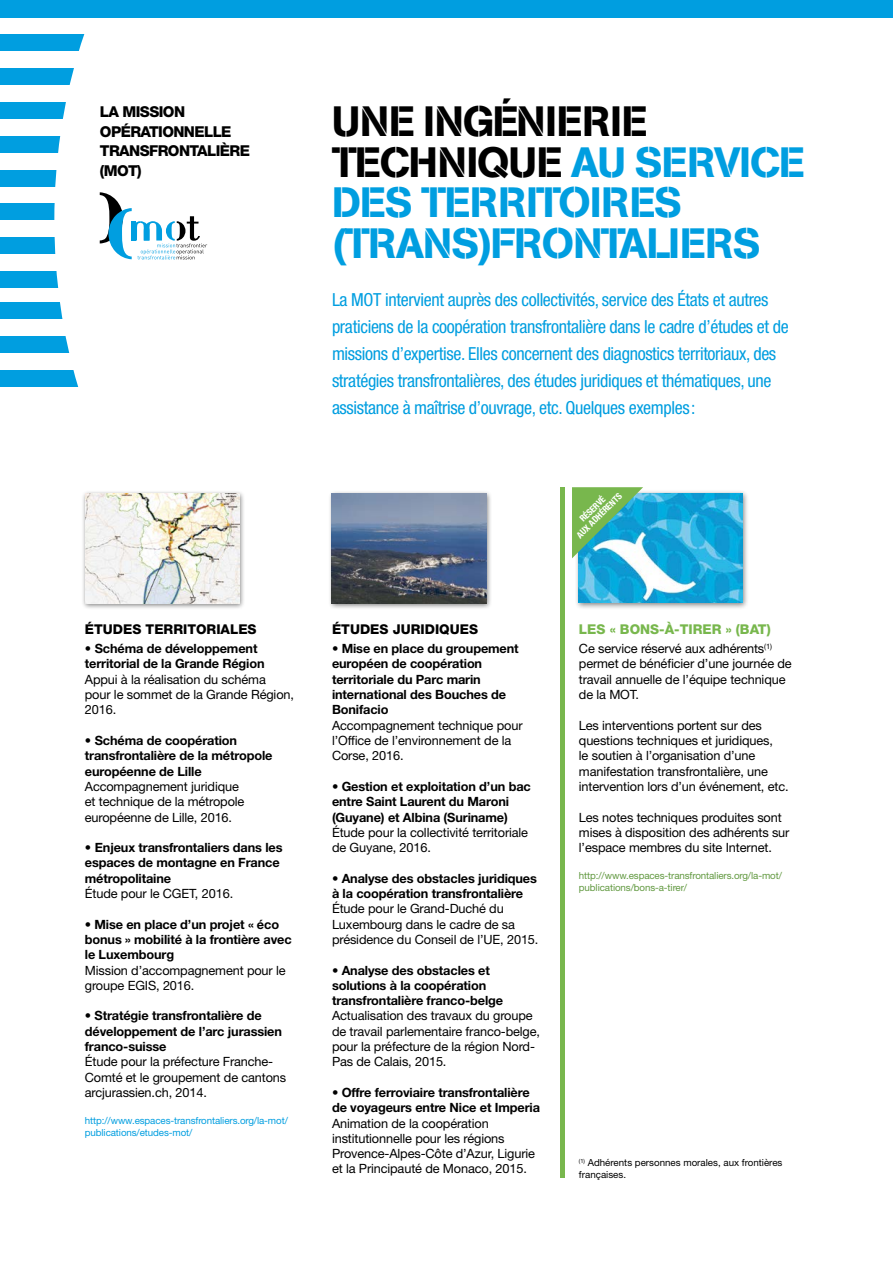
<style>
.page{position:relative;width:893px;height:1263px;background:#fff}
.page>*{position:absolute;margin:0;border:0;box-sizing:border-box;transform-origin:0 0}
.t1{font:42px/40.5px "AG Book Stencil";letter-spacing:-.02em;color:#009ee0}
.t2{font:condensed 18px/27px "Helvetica Neue LT Std";letter-spacing:-.02em;color:#009ee0}
.t3{font:800 15px/19.5px "Helvetica Neue LT Std";letter-spacing:-.04em;color:#000}
.t4{font:800 13.5px "Helvetica Neue LT Std";color:#000}
.t5{font:800 13.5px "Helvetica Neue LT Std";color:#78b74d}
.t6{font:12.75px/15.3px "Helvetica Neue LT Std";letter-spacing:-.01em;color:#000}
.t7{font:700 12.75px/15.3px "Helvetica Neue LT Std";letter-spacing:-.01em;color:#000}
.t8{font:9.75px/11.7px "Helvetica Neue LT Std";letter-spacing:-.01em;color:#629941}
.t9{font:9.75px/11.7px "Helvetica Neue LT Std";letter-spacing:-.01em;color:#009ee0}
.t10{font:9.75px/12px "Helvetica Neue LT Std";color:#000}
.t11{font:700 condensed 9px/9.3px "Helvetica Neue LT Std";color:#fff;text-align:center}
.s1{color:#000}
.s2{font-weight:400}
</style>
<div class="page">
<div style="left:0;top:370px;width:192px;height:17px;background:#009ee0"></div>
<div style="left:0;top:271px;width:192px;height:17px;background:#009ee0"></div>
<div style="left:0;top:136px;width:192px;height:17px;background:#009ee0"></div>
<div style="left:0;top:237px;width:192px;height:17px;background:#009ee0"></div>
<div style="left:0;top:102px;width:192px;height:17px;background:#009ee0"></div>
<div style="left:0;top:203px;width:192px;height:17px;background:#009ee0"></div>
<div style="left:0;top:68px;width:192px;height:17px;background:#009ee0"></div>
<div style="left:0;top:336px;width:192px;height:17px;background:#009ee0"></div>
<div style="left:0;top:170px;width:192px;height:17px;background:#009ee0"></div>
<div style="left:0;top:34px;width:192px;height:17px;background:#009ee0"></div>
<div style="left:0;top:302px;width:192px;height:17px;background:#009ee0"></div>
<svg style="left:54px;top:17px;width:605px;height:631px"></svg>
<div style="left:0;top:0;width:893px;height:17px;background:#009ee0"></div>
<svg style="left:100px;top:192px;width:107px;height:67px"></svg>
<div style="left:131px;top:221px;width:5px;height:19px;background:#009ee0"></div>
<div style="left:81px;top:490px;width:165px;height:119px;background:#000;opacity:.5"></div>
<img style="left:85px;top:494px;width:154px;height:109px">
<div style="left:328px;top:490px;width:164px;height:119px;background:#000;opacity:.5"></div>
<img style="left:332px;top:494px;width:154px;height:109px">
<div style="left:575px;top:489px;width:175px;height:121px;background:#000;opacity:.5"></div>
<img style="left:579px;top:494px;width:163px;height:108px">
<hr style="left:561px;top:488px;width:4px;height:690px;background:#78b74d">
<svg style="left:572px;top:487px;width:71px;height:71px;background:#64b896"></svg>
<p class="t3" style="left:100px;top:102px;width:152px">LA MISSION<br>OPÉRATIONNELLE<br>TRANSFRONTALIÈRE (MOT)</p>
<h1 class="t1" style="left:332px;top:101px;width:474px"><span class="s1">UNE INGÉNIERIE<br>TECHNIQUE</span> AU SERVICE<br>DES TERRITOIRES (TRANS)FRONTALIERS</h1>
<p class="t2" style="left:332px;top:286px;width:458px">La MOT intervient auprès des collectivités, service des États et autres praticiens de la coopération transfrontalière dans le cadre d’études et de missions d’expertise. Elles concernent des diagnostics territoriaux, des stratégies transfrontalières, des études juridiques et thématiques, une assistance à maîtrise d’ouvrage, etc. Quelques exemples:</p>
<p class="t4" style="left:85px;top:621px;width:173px">ÉTUDES TERRITORIALES</p>
<p class="t7" style="left:85px;top:641px;width:181px"><span class="s2">•</span> Schéma de développement territorial de la Grande Région</p>
<p class="t6" style="left:85px;top:671px;width:211px">Appui à la réalisation du schéma pour le sommet de la Grande Région,<br>2016.</p>
<p class="t7" style="left:85px;top:732px;width:189px"><span class="s2">•</span> Schéma de coopération transfrontalière de la métropole européenne de Lille</p>
<p class="t6" style="left:85px;top:778px;width:161px">Accompagnement juridique et technique de la métropole européenne de Lille, 2016.</p>
<p class="t7" style="left:85px;top:840px;width:199px"><span class="s2">•</span> Enjeux transfrontaliers dans les espaces de montagne en France métropolitaine</p>
<p class="t6" style="left:85px;top:886px;width:150px">Étude pour le CGET, 2016.</p>
<p class="t7" style="left:85px;top:916px;width:208px"><span class="s2">•</span> Mise en place d’un projet « éco bonus » mobilité à la frontière avec le Luxembourg</p>
<p class="t6" style="left:85px;top:962px;width:202px">Mission d’accompagnement pour le groupe EGIS, 2016.</p>
<p class="t7" style="left:85px;top:1008px;width:199px"><span class="s2">•</span> Stratégie transfrontalière de développement de l’arc jurassien franco-suisse</p>
<p class="t6" style="left:85px;top:1054px;width:203px">Étude pour la préfecture Franche-<br>Comté et le groupement de cantons arcjurassien.ch, 2014.</p>
<p class="t9" style="left:85px;top:1114px;width:205px">http://www.espaces-transfrontaliers.org/la-mot/ publications/etudes-mot/</p>
<p class="t4" style="left:332px;top:621px;width:148px">ÉTUDES JURIDIQUES</p>
<p class="t7" style="left:332px;top:641px;width:188px"><span class="s2">•</span> Mise en place du groupement européen de coopération territoriale du Parc marin international des Bouches de<br>Bonifacio</p>
<p class="t6" style="left:332px;top:717px;width:192px">Accompagnement technique pour l’Office de l’environnement de la<br>Corse, 2016.</p>
<p class="t7" style="left:332px;top:778px;width:200px"><span class="s2">•</span> Gestion et exploitation d’un bac entre Saint Laurent du Maroni (Guyane) et Albina (Suriname)</p>
<p class="t6" style="left:332px;top:824px;width:198px">Étude pour la collectivité territoriale de Guyane, 2016.</p>
<p class="t7" style="left:332px;top:870px;width:206px"><span class="s2">•</span> Analyse des obstacles juridiques à la coopération transfrontalière</p>
<p class="t6" style="left:332px;top:901px;width:208px">Étude pour le Grand-Duché du<br>Luxembourg dans le cadre de sa présidence du Conseil de l’UE, 2015.</p>
<p class="t7" style="left:332px;top:962px;width:173px"><span class="s2">•</span> Analyse des obstacles et solutions à la coopération transfrontalière franco-belge</p>
<p class="t6" style="left:332px;top:1008px;width:210px">Actualisation des travaux du groupe de travail parlementaire franco-belge, pour la préfecture de la région Nord-Pas de Calais, 2015.</p>
<p class="t7" style="left:332px;top:1084px;width:210px"><span class="s2">•</span> Offre ferroviaire transfrontalière de voyageurs entre Nice et Imperia</p>
<p class="t6" style="left:332px;top:1115px;width:204px">Animation de la coopération institutionnelle pour les régions Provence-Alpes-Côte d’Azur, Ligurie et la Principauté de Monaco, 2015.</p>
<p class="t11" style="left:568px;top:527px;width:61px;rotate:-45deg">RÉSERVÉ<br>AUX ADHÉRENTS</p>
<p class="t5" style="left:579px;top:621px;width:193px">LES « BONS-À-TIRER » (BAT)</p>
<p class="t6" style="left:579px;top:641px;width:214px">Ce service réservé aux adhérents<sup>(1) </sup>permet de bénéficier d’une journée de travail annuelle de l’équipe technique de la MOT.</p>
<p class="t6" style="left:579px;top:717px;width:211px">Les interventions portent sur des questions techniques et juridiques,<br>le soutien à l’organisation d’une manifestation transfrontalière, une intervention lors d’un événement, etc.</p>
<p class="t6" style="left:579px;top:809px;width:212px">Les notes techniques produites sont mises à disposition des adhérents sur l’espace membres du site Internet.</p>
<p class="t8" style="left:579px;top:870px;width:205px">http://www.espaces-transfrontaliers.org/la-mot/ publications/bons-a-tirer/</p>
<p class="t10" style="left:579px;top:1156px;width:205px"><sup>(1)</sup> Adhérents personnes morales, aux frontières françaises.</p>
</div>
